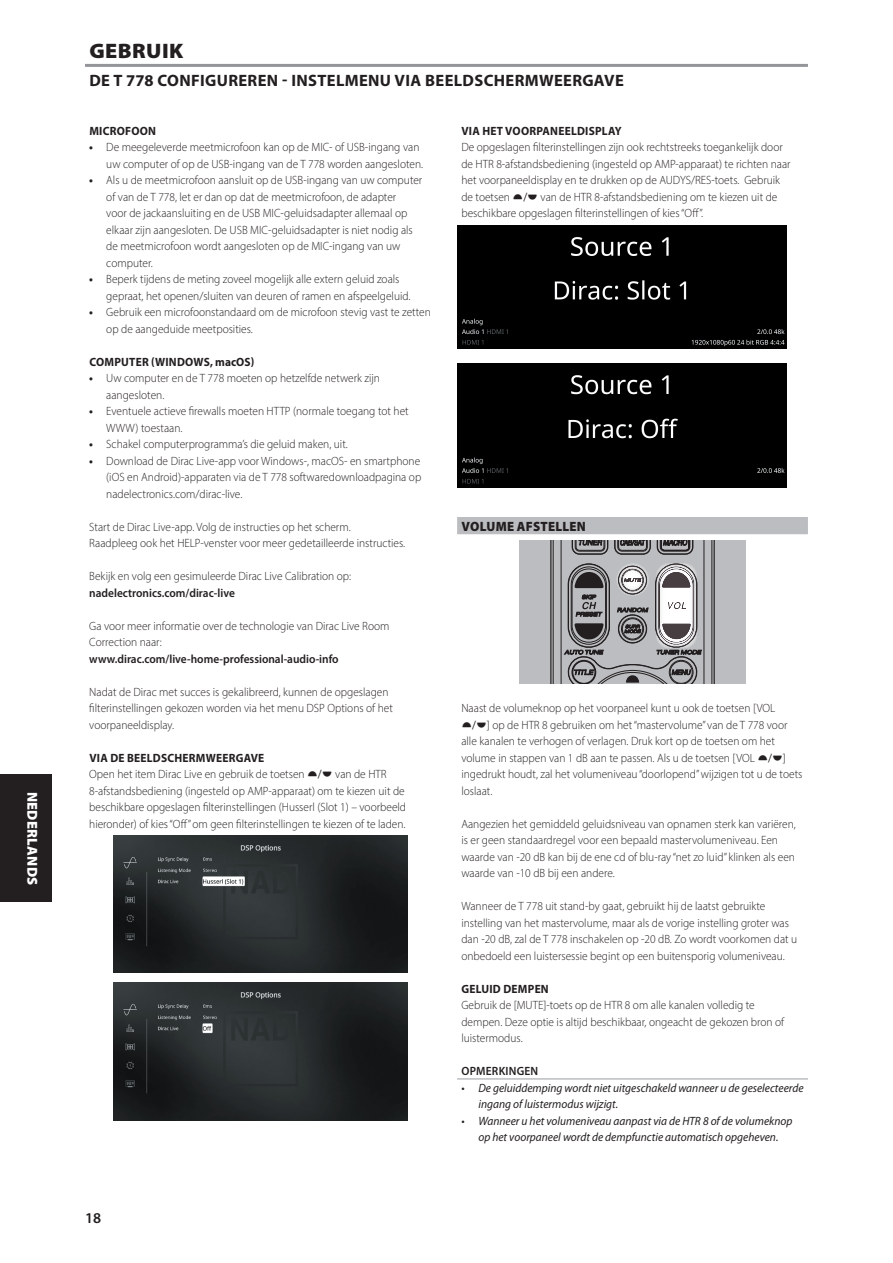
<style>
.page{position:relative;width:893px;height:1263px;background:#fff}
.page>*{position:absolute;margin:0;border:0;box-sizing:border-box;transform-origin:0 0}
.Body_copy_-_header{font:900 21px "Myriad Pro";letter-spacing:.02em;color:#231f20;scale:1.05 1}
.Body_copy_-_header-2{font:700 16.5px "Myriad Pro";letter-spacing:.02em;color:#231f20}
.t1{font:600 15px "Myriad Pro";color:#231f20}
.t2{font:900 14.4px "Myriad Pro";letter-spacing:.02em;color:#fff}
.Body_copy_-_sub-sect{font:900 13.5px "Myriad Pro";letter-spacing:.02em;color:#231f20;scale:.95 1}
.Body_copy_-_normal{font:300 12px/16.5px "Myriad Pro";color:#231f20;scale:.95 1}
.Body_copy_-_indent_1{font:300 12px/16.5px "Myriad Pro";color:#231f20;scale:.95 1}
.Body_copy_-_note{font:italic 12px/16.5px "Myriad Pro";color:#231f20;scale:.95 1}
.Body_copy_-_sub-sect-2{font:700 12px "Myriad Pro";letter-spacing:.02em;color:#231f20;scale:.95 1}
.Body_copy_-_normal-2{font:600 12px "Myriad Pro";color:#231f20;scale:.95 1}
.Body_copy_-_note_hea{font:600 12px "Myriad Pro";letter-spacing:.02em;color:#231f20;scale:.95 1}
.s1{font-weight:700}
</style>
<div class="page">
<div style="left:0;top:774px;width:51px;height:128px;background:#231f20"></div>
<div style="left:457px;top:517px;width:351px;height:17px;background:#bcbdc0"></div>
<hr style="left:457px;top:1078px;width:351px;height:2px;background:#bcbdc0">
<hr style="left:85px;top:64px;width:723px;height:3px;background:#939598">
<div style="left:519px;top:540px;width:227px;height:144px;background:#bcbdc0"></div>
<svg style="left:550px;top:540px;width:165px;height:144px"></svg>
<svg style="left:616px;top:563px;width:33px;height:33px"></svg>
<svg style="left:656px;top:563px;width:41px;height:85px;background:#b1afb0"></svg>
<img style="left:113px;top:835px;width:295px;height:138px">
<img style="left:113px;top:982px;width:295px;height:138px">
<div style="left:457px;top:225px;width:330px;height:124px;background:#000"></div>
<div style="left:457px;top:364px;width:330px;height:124px;background:#000"></div>
<p class="t2" style="left:42px;top:791px;width:95px;rotate:90deg">NEDERLANDS</p>
<p class="Body_copy_-_header" style="left:90px;top:37px;width:91px">GEBRUIK</p>
<p class="Body_copy_-_header-2" style="left:89px;top:70px;width:536px">DE T 778 CONFIGUREREN - INSTELMENU VIA BEELDSCHERMWEERGAVE</p>
<p class="Body_copy_-_sub-sect-2" style="left:89px;top:123px;width:72px">MICROFOON</p>
<p class="Body_copy_-_indent_1" style="left:106px;top:139px;width:335px;text-indent:-17px"><span class="s1">•</span> De meegeleverde meetmicrofoon kan op de MIC- of USB-ingang van uw computer of op de USB-ingang van de T 778 worden aangesloten.</p>
<p class="Body_copy_-_indent_1" style="left:106px;top:172px;width:334px;text-indent:-17px"><span class="s1">•</span> Als u de meetmicrofoon aansluit op de USB-ingang van uw computer of van de T 778, let er dan op dat de meetmicrofoon, de adapter<br>voor de jackaansluiting en de USB MIC-geluidsadapter allemaal op elkaar zijn aangesloten. De USB MIC-geluidsadapter is niet nodig als de meetmicrofoon wordt aangesloten op de MIC-ingang van uw computer.</p>
<p class="Body_copy_-_indent_1" style="left:106px;top:271px;width:322px;text-indent:-17px"><span class="s1">•</span> Beperk tijdens de meting zoveel mogelijk alle extern geluid zoals gepraat, het openen/sluiten van deuren of ramen en afspeelgeluid.</p>
<p class="Body_copy_-_indent_1" style="left:106px;top:304px;width:343px;text-indent:-17px"><span class="s1">•</span> Gebruik een microfoonstandaard om de microfoon stevig vast te zetten op de aangeduide meetposities.</p>
<p class="Body_copy_-_sub-sect-2" style="left:89px;top:354px;width:175px">COMPUTER (WINDOWS, macOS)</p>
<p class="Body_copy_-_indent_1" style="left:106px;top:370px;width:290px;text-indent:-17px"><span class="s1">•</span> Uw computer en de T 778 moeten op hetzelfde netwerk zijn aangesloten.</p>
<p class="Body_copy_-_indent_1" style="left:106px;top:403px;width:320px;text-indent:-17px"><span class="s1">•</span> Eventuele actieve firewalls moeten HTTP (normale toegang tot het<br>WWW) toestaan.</p>
<p class="Body_copy_-_indent_1" style="left:89px;top:436px;width:274px"><span class="s1">•</span> Schakel computerprogramma’s die geluid maken, uit.</p>
<p class="Body_copy_-_indent_1" style="left:106px;top:452px;width:333px;text-align:justify;text-indent:-17px"><span class="s1">•</span> Download de Dirac Live-app voor Windows-, macOS- en smartphone (iOS en Android)-apparaten via de T 778 softwaredownloadpagina op nadelectronics.com/dirac-live.</p>
<p class="Body_copy_-_normal" style="left:89px;top:518px;width:277px">Start de Dirac Live-app. Volg de instructies op het scherm.</p>
<p class="Body_copy_-_normal" style="left:89px;top:535px;width:334px">Raadpleeg ook het HELP-venster voor meer gedetailleerde instructies.</p>
<p class="Body_copy_-_normal" style="left:89px;top:568px;width:277px">Bekijk en volg een gesimuleerde Dirac Live Calibration op:</p>
<p class="Body_copy_-_normal-2" style="left:89px;top:585px;width:155px">nadelectronics.com/dirac-live</p>
<p class="Body_copy_-_normal" style="left:89px;top:617px;width:317px">Ga voor meer informatie over de technologie van Dirac Live Room<br>Correction naar:</p>
<p class="Body_copy_-_normal-2" style="left:89px;top:651px;width:264px">www.dirac.com/live-home-professional-audio-info</p>
<p class="Body_copy_-_normal" style="left:89px;top:683px;width:321px">Nadat de Dirac met succes is gekalibreerd, kunnen de opgeslagen filterinstellingen gekozen worden via het menu DSP Options of het voorpaneeldisplay.</p>
<p class="Body_copy_-_sub-sect-2" style="left:89px;top:750px;width:186px">VIA DE BEELDSCHERMWEERGAVE</p>
<p class="Body_copy_-_normal" style="left:89px;top:766px;width:228px">Open het item Dirac Live en gebruik de toetsen</p>
<p class="Body_copy_-_normal" style="left:89px;top:766px;width:335px;text-indent:246px">van de HTR 8-afstandsbediening (ingesteld op AMP-apparaat) om te kiezen uit de beschikbare opgeslagen filterinstellingen (Husserl (Slot 1) – voorbeeld hieronder) of kies “Off” om geen filterinstellingen te kiezen of te laden.</p>
<p class="t1" style="left:85px;top:1208px;width:18px">18</p>
<p class="Body_copy_-_sub-sect-2" style="left:461px;top:123px;width:170px">VIA HET VOORPANEELDISPLAY</p>
<p class="Body_copy_-_normal" style="left:461px;top:139px;width:348px">De opgeslagen filterinstellingen zijn ook rechtstreeks toegankelijk door de HTR 8-afstandsbediening (ingesteld op AMP-apparaat) te richten naar het voorpaneeldisplay en te drukken op de AUDYS/RES-toets. Gebruik de toetsen</p>
<p class="Body_copy_-_normal" style="left:461px;top:188px;width:334px;text-indent:79px">van de HTR 8-afstandsbediening om te kiezen uit de beschikbare opgeslagen filterinstellingen of kies “Off”.</p>
<p class="Body_copy_-_sub-sect" style="left:461px;top:517px;width:132px">VOLUME AFSTELLEN</p>
<p class="Body_copy_-_normal" style="left:461px;top:700px;width:332px">Naast de volumeknop op het voorpaneel kunt u ook de toetsen [VOL</p>
<p class="Body_copy_-_normal" style="left:487px;top:716px;width:318px">] op de HTR 8 gebruiken om het “mastervolume” van de T 778 voor</p>
<p class="Body_copy_-_normal" style="left:461px;top:733px;width:332px">alle kanalen te verhogen of verlagen. Druk kort op de toetsen om het</p>
<p class="Body_copy_-_normal" style="left:461px;top:749px;width:310px">volume in stappen van 1 dB aan te passen. Als u de toetsen [VOL</p>
<p class="Body_copy_-_normal" style="left:461px;top:749px;width:361px;text-indent:322px">] ingedrukt houdt, zal het volumeniveau “doorlopend” wijzigen tot u de toets loslaat.</p>
<p class="Body_copy_-_normal" style="left:461px;top:815px;width:353px">Aangezien het gemiddeld geluidsniveau van opnamen sterk kan variëren, is er geen standaardregel voor een bepaald mastervolumeniveau. Een waarde van -20 dB kan bij de ene cd of blu-ray “net zo luid” klinken als een waarde van -10 dB bij een andere.</p>
<p class="Body_copy_-_normal" style="left:461px;top:898px;width:355px">Wanneer de T 778 uit stand-by gaat, gebruikt hij de laatst gebruikte instelling van het mastervolume, maar als de vorige instelling groter was dan -20 dB, zal de T 778 inschakelen op -20 dB. Zo wordt voorkomen dat u onbedoeld een luistersessie begint op een buitensporig volumeniveau.</p>
<p class="Body_copy_-_sub-sect-2" style="left:461px;top:981px;width:93px">GELUID DEMPEN</p>
<p class="Body_copy_-_normal" style="left:461px;top:997px;width:341px">Gebruik de [MUTE]-toets op de HTR 8 om alle kanalen volledig te dempen. Deze optie is altijd beschikbaar, ongeacht de gekozen bron of luistermodus.</p>
<p class="Body_copy_-_note_hea" style="left:461px;top:1063px;width:82px">OPMERKINGEN</p>
<p class="Body_copy_-_note" style="left:478px;top:1079px;width:344px;text-indent:-17px">• De geluiddemping wordt niet uitgeschakeld wanneer u de geselecteerde ingang of luistermodus wijzigt.</p>
<p class="Body_copy_-_note" style="left:461px;top:1112px;width:350px;text-align:center">• Wanneer u het volumeniveau aanpast via de HTR 8 of de volumeknop op het voorpaneel wordt de dempfunctie automatisch opgeheven.</p>
</div>
